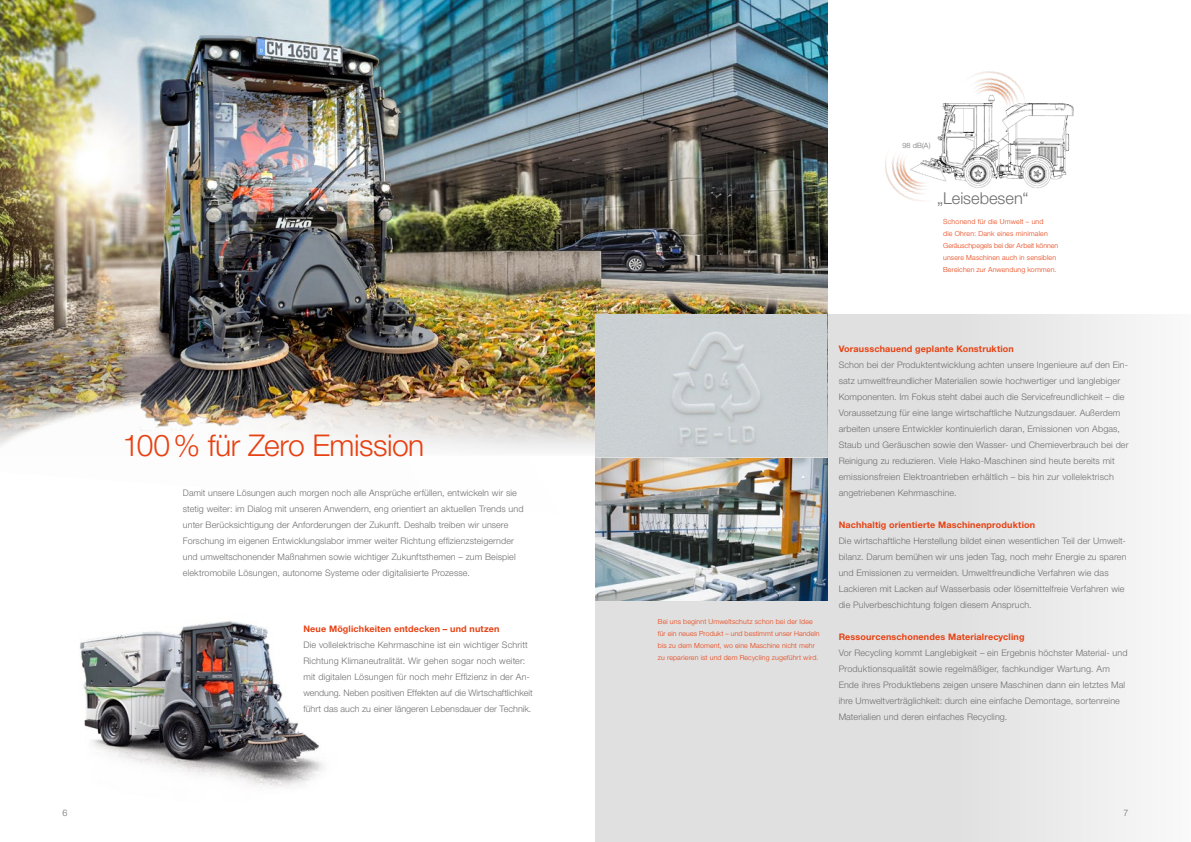
<style>
.page{position:relative;width:1191px;height:842px;background:#fff}
.page>*{position:absolute;margin:0;border:0;box-sizing:border-box;transform-origin:0 0}
.t1{font:300 30px "Helvetica Neue LT Std";letter-spacing:-.015em;color:#e74011}
.t2{font:300 16.4px "Helvetica Neue LT Std";color:#706f6f}
.t3{font:300 9px/16px "Helvetica Neue LT Std";letter-spacing:.01em;color:#706f6f}
.t4{font:700 9px "Helvetica Neue LT Std";letter-spacing:.02em;color:#e74011}
.t5{font:300 7.3px "Helvetica Neue LT Std";color:#706f6f}
.t6{font:300 7px/12px "Helvetica Neue LT Std";letter-spacing:.02em;color:#e74011}
</style>
<div class="page">
<img style="left:0;top:0;width:827px;height:314px">
<div style="left:595px;top:314px;width:596px;height:528px;background:linear-gradient(to right,#dad9d9,#f0f0f0)"></div>
<img style="left:0;top:272px;width:640px;height:187px">
<img style="left:595px;top:459px;width:232px;height:142px">
<img style="left:595px;top:314px;width:232px;height:142px">
<img style="left:80px;top:621px;width:244px;height:167px">
<img style="left:106px;top:17px;width:397px;height:425px">
<img style="left:942px;top:103px;width:132px;height:85px">
<img style="left:885px;top:130px;width:78px;height:71px">
<img style="left:948px;top:71px;width:85px;height:57px">
<h1 class="t1" style="left:123px;top:427px;width:303px">100% für Zero Emission</h1>
<p class="t3" style="left:183px;top:485px;width:342px">Damit unsere Lösungen auch morgen noch alle Ansprüche erfüllen, entwickeln wir sie stetig weiter: im Dialog mit unseren Anwendern, eng orientiert an aktuellen Trends und unter Berücksichtigung der Anforderungen der Zukunft. Deshalb treiben wir unsere Forschung im eigenen Entwicklungslabor immer weiter Richtung effizienzsteigernder und umweltschonender Maßnahmen sowie wichtiger Zukunftsthemen – zum Beispiel elektromobile Lösungen, autonome Systeme oder digitalisierte Prozesse.</p>
<p class="t4" style="left:303px;top:623px;width:197px">Neue Möglichkeiten entdecken – und nutzen</p>
<p class="t3" style="left:303px;top:637px;width:231px">Die vollelektrische Kehrmaschine ist ein wichtiger Schritt Richtung Klimaneutralität. Wir gehen sogar noch weiter: mit digitalen Lösungen für noch mehr Effizienz in der An&shy;wendung. Neben positiven Effekten auf die Wirtschaftlichkeit führt das auch zu einer längeren Lebensdauer der Technik.</p>
<p class="t5" style="left:902px;top:141px;width:30px">98 dB(A)</p>
<h2 class="t2" style="left:937px;top:188px;width:93px">„Leisebesen“</h2>
<p class="t6" style="left:943px;top:215px;width:117px">Schonend für die Umwelt – und<br>die Ohren: Dank eines minimalen Geräuschpegels bei der Arbeit können unsere Maschinen auch in sensiblen Bereichen zur Anwendung kommen.</p>
<p class="t6" style="left:658px;top:615px;width:163px">Bei uns beginnt Umweltschutz schon bei der Idee für ein neues Produkt – und bestimmt unser Handeln bis zu dem Moment, wo eine Maschine nicht mehr zu reparieren ist und dem Recycling zugeführt wird.</p>
<p class="t4" style="left:838px;top:343px;width:177px">Vorausschauend geplante Konstruktion</p>
<p class="t3" style="left:838px;top:357px;width:291px">Schon bei der Produktentwicklung achten unsere Ingenieure auf den Ein&shy;satz umweltfreundlicher Materialien sowie hochwertiger und langlebiger Komponenten. Im Fokus steht dabei auch die Servicefreundlichkeit – die Voraussetzung für eine lange wirtschaftliche Nutzungsdauer. Außerdem arbeiten unsere Entwickler kontinuierlich daran, Emissionen von Abgas, Staub und Geräuschen sowie den Wasser- und Chemieverbrauch bei der Reinigung zu reduzieren. Viele Hako-Maschinen sind heute bereits mit emissionsfreien Elektroantrieben erhältlich – bis hin zur vollelektrisch angetriebenen Kehrmaschine.</p>
<p class="t4" style="left:838px;top:519px;width:198px">Nachhaltig orientierte Maschinenproduktion</p>
<p class="t3" style="left:838px;top:533px;width:289px">Die wirtschaftliche Herstellung bildet einen wesentlichen Teil der Umwelt&shy;bilanz. Darum bemühen wir uns jeden Tag, noch mehr Energie zu sparen und Emissionen zu vermeiden. Umweltfreundliche Verfahren wie das Lackieren mit Lacken auf Wasserbasis oder lösemittelfreie Verfahren wie die Pulverbeschichtung folgen diesem Anspruch.</p>
<p class="t4" style="left:838px;top:631px;width:187px">Ressourcenschonendes Materialrecycling</p>
<p class="t3" style="left:838px;top:645px;width:290px">Vor Recycling kommt Langlebigkeit – ein Ergebnis höchster Material- und Produktionsqualität sowie regelmäßiger, fachkundiger Wartung. Am Ende ihres Produktlebens zeigen unsere Maschinen dann ein letztes Mal ihre Umweltverträglichkeit: durch eine einfache Demontage, sortenreine Materialien und deren einfaches Recycling.</p>
<p class="t3" style="left:62px;top:805px;width:7px">6</p>
<p class="t3" style="left:1123px;top:805px;width:7px">7</p>
</div>
